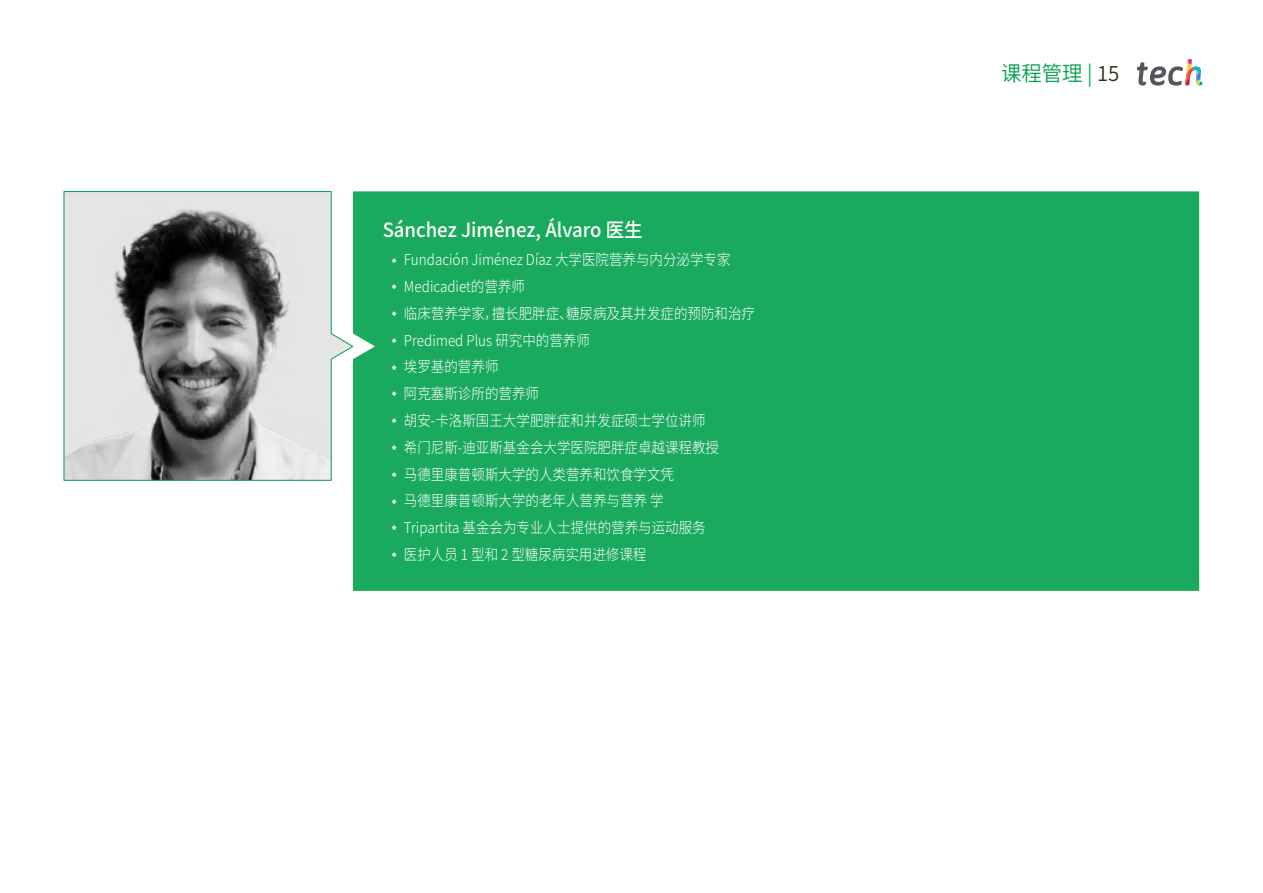
<style>
.page{position:relative;width:1263px;height:893px;background:#fff}
.page>*{position:absolute;margin:0;border:0;box-sizing:border-box;transform-origin:0 0}
.t1{font:21px "Source Han Sans CN";color:#04a14d}
.t2{font:500 19.5px "Source Han Sans CN";color:#fff;scale:.95 1}
.t3{font:300 15px/26.7px "Source Han Sans CN";color:#fff;scale:.9 1}
.s1{color:#312e20}
</style>
<div class="page">
<div style="left:353px;top:191px;width:846px;height:400px;background:#1aaa5e"></div>
<svg style="left:64px;top:191px;width:289px;height:290px;background:#b0b2b1"></svg>
<svg style="left:1137px;top:59px;width:65px;height:27px"></svg>
<svg style="left:392px;top:258px;width:5px;height:5px"></svg>
<svg style="left:392px;top:285px;width:5px;height:5px"></svg>
<svg style="left:392px;top:311px;width:5px;height:5px"></svg>
<svg style="left:392px;top:338px;width:5px;height:5px"></svg>
<svg style="left:392px;top:365px;width:5px;height:5px"></svg>
<svg style="left:392px;top:392px;width:5px;height:5px"></svg>
<svg style="left:392px;top:418px;width:5px;height:5px"></svg>
<svg style="left:392px;top:445px;width:5px;height:5px"></svg>
<svg style="left:392px;top:472px;width:5px;height:5px"></svg>
<svg style="left:392px;top:499px;width:5px;height:5px"></svg>
<svg style="left:392px;top:525px;width:5px;height:5px"></svg>
<svg style="left:392px;top:552px;width:5px;height:5px"></svg>
<h2 class="t2" style="left:383px;top:219px;width:275px">Sánchez Jiménez, Álvaro 医生</h2>
<p class="t3" style="left:404px;top:247px;width:391px">Fundación Jiménez Díaz 大学医院营养与内分泌学专家<br>Medicadiet的营养师<br>临床营养学家，擅长肥胖症、糖尿病及其并发症的预防和治疗<br>Predimed Plus 研究中的营养师<br>埃罗基的营养师<br>阿克塞斯诊所的营养师<br>胡安-卡洛斯国王大学肥胖症和并发症硕士学位讲师<br>希门尼斯-迪亚斯基金会大学医院肥胖症卓越课程教授<br>马德里康普顿斯大学的人类营养和饮食学文凭<br>马德里康普顿斯大学的老年人营养与营养学<br>Tripartita 基金会为专业人士提供的营养与运动服务<br>医护人员 1 型和 2 型糖尿病实用进修课程</p>
<h1 class="t1" style="left:1001px;top:61px;width:120px">课程管理 | <span class="s1">15</span></h1>
</div>
